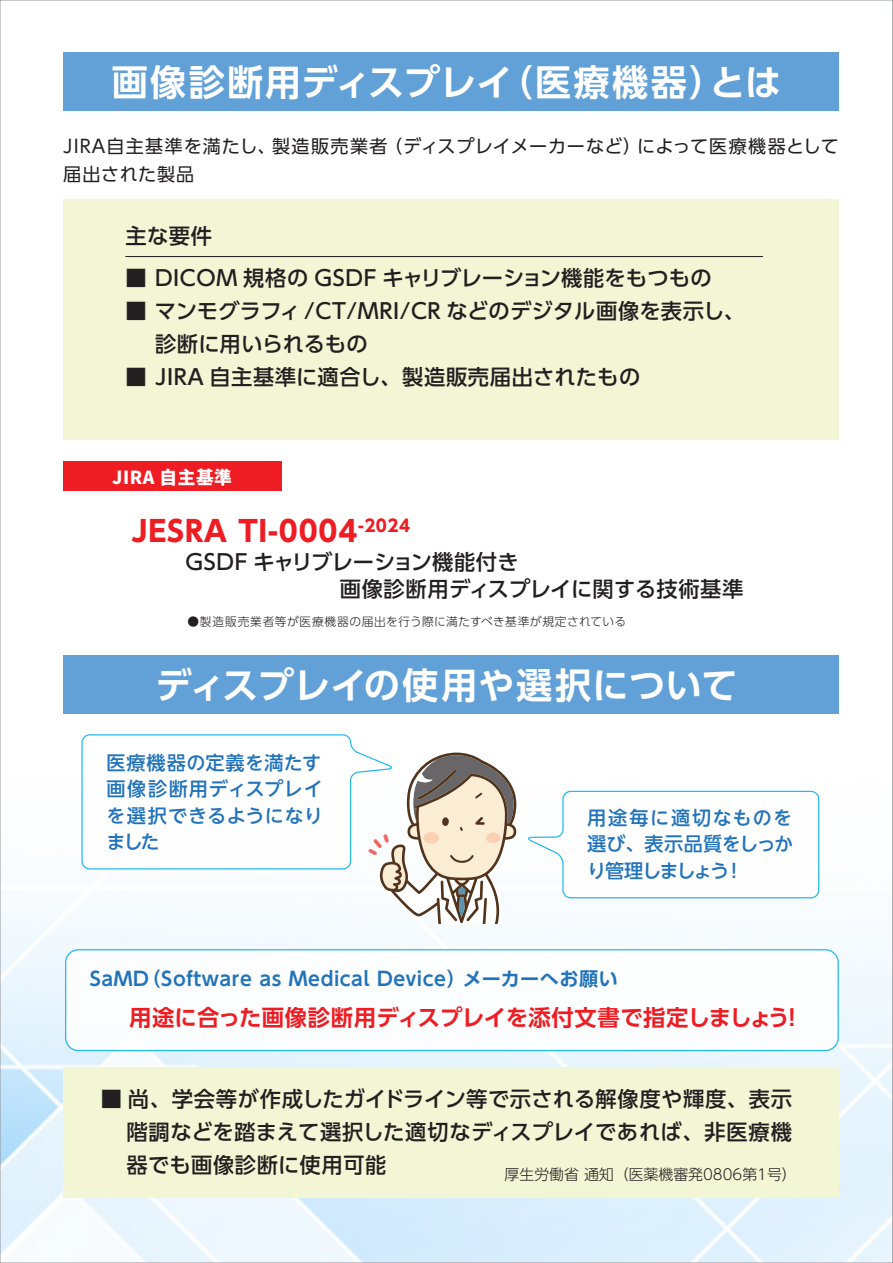
<style>
.page{position:relative;width:893px;height:1263px;background:#fff}
.page>*{position:absolute;margin:0;border:0;box-sizing:border-box;transform-origin:0 0}
.t1{font:700 36.15px "UD Shin Go Pr 6 N De";letter-spacing:.015em;color:#fff}
.t2{font:700 28.65px "UD Shin Go Pr 6 N";letter-spacing:.03em;color:#ee1d23}
.t3{font:700 22.35px "UD Shin Go Pr 6 N De";letter-spacing:.01em;color:#ee1d23}
.t4{font:500 21.3px/33px "UD Shin Go Pr 6 N";letter-spacing:.015em;color:#231f20}
.t5{font:500 19.2px/26.5px "UD Shin Go NT Pr 6 N";letter-spacing:.015em;color:#2173ba;text-align:justify}
.t6{font:700 19.2px "UD Shin Go Pr 6 N De";letter-spacing:.03em;color:#2173ba}
.t7{font:18px/28.7px "UD Shin Go Pr 6 N";letter-spacing:.055em;color:#231f20}
.t8{font:800 18px "Source Han Sans JP";letter-spacing:.035em;color:#fff}
.t9{font:300 14.85px "UD Shin Go Pr 6 N";color:#231f20}
.t10{font:300 11.7px "UD Shin Go Pr 6 N";letter-spacing:.045em;color:#231f20}
</style>
<div class="page">
<img style="left:2px;top:706px;width:889px;height:555px">
<div style="left:63px;top:199px;width:775px;height:241px;background:#f2f6d5"></div>
<svg style="left:528px;top:791px;width:291px;height:107px"></svg>
<div style="left:63px;top:52px;width:775px;height:58px;background:#61a1d7"></div>
<div style="left:63px;top:655px;width:775px;height:59px;background:#61a1d7"></div>
<div style="left:66px;top:950px;width:772px;height:100px;background:#fff;border-radius:13px"></div>
<div style="left:65px;top:949px;width:774px;height:102px;border:1px solid #00aeef;border-radius:13px"></div>
<hr style="left:125px;top:256px;width:638px;height:1px;background:#231f20">
<div style="left:63px;top:461px;width:219px;height:30px;background:#ee1d23"></div>
<div style="left:64px;top:1067px;width:775px;height:130px;background:#f2f6d5"></div>
<svg style="left:81px;top:734px;width:435px;height:190px"></svg>
<svg style="left:892px;top:0;width:1px;height:1263px"></svg>
<h1 class="t1" style="left:112px;top:53px;width:671px">画像診断用ディスプレイ（医療機器）とは</h1>
<p class="t7" style="left:63px;top:131px;width:777px">JIRA自主基準を満たし、製造販売業者（ディスプレイメーカーなど）によって医療機器として届出された製品</p>
<p class="t4" style="left:125px;top:219px;width:88px">主な要件</p>
<p class="t4" style="left:125px;top:261px;width:588px">■ DICOM 規格の GSDF キャリブレーション機能をもつもの</p>
<p class="t4" style="left:125px;top:294px;width:621px">■ マンモグラフィ /CT/MRI/CR などのデジタル画像を表示し、　 診断に用いられるもの</p>
<p class="t4" style="left:125px;top:360px;width:516px">■ JIRA 自主基準に適合し、製造販売届出されたもの</p>
<p class="t8" style="left:112px;top:467px;width:121px">JIRA 自主基準</p>
<h2 class="t2" style="left:131px;top:507px;width:320px">JESRA TI-0004<sup>-2024</sup> 　</h2>
<p class="t4" style="left:340px;top:548px;width:449px;line-height:26.5px;text-indent:-154px">GSDF キャリブレーション機能付き<br>画像診断用ディスプレイに関する技術基準　　</p>
<p class="t10" style="left:187px;top:612px;width:440px">●製造販売業者等が医療機器の届出を行う際に満たすべき基準が規定されている</p>
<h1 class="t1" style="left:156px;top:656px;width:583px">ディスプレイの使用や選択について</h1>
<p class="t5" style="left:106px;top:748px;width:218px">医療機器の定義を満たす画像診断用ディスプレイを選択できるようになりました</p>
<p class="t5" style="left:587px;top:803px;width:208px">用途毎に適切なものを選び、表示品質をしっかり管理しましょう！</p>
<p class="t6" style="left:90px;top:963px;width:530px">SaMD（Software as Medical Device）メーカーへお願い</p>
<p class="t3" style="left:90px;top:1000px;width:715px">　 用途に合った画像診断用ディスプレイを添付文書で指定しましょう！</p>
<p class="t4" style="left:126px;top:1082px;width:667px;text-align:justify;text-indent:-26px">■ 尚、学会等が作成したガイドライン等で示される解像度や輝度、表示階調などを踏まえて選択した適切なディスプレイであれば、非医療機器でも画像診断に使用可能</p>
<p class="t9" style="left:505px;top:1162px;width:294px">厚生労働省 通知（医薬機審発0806第1号）</p>
</div>
